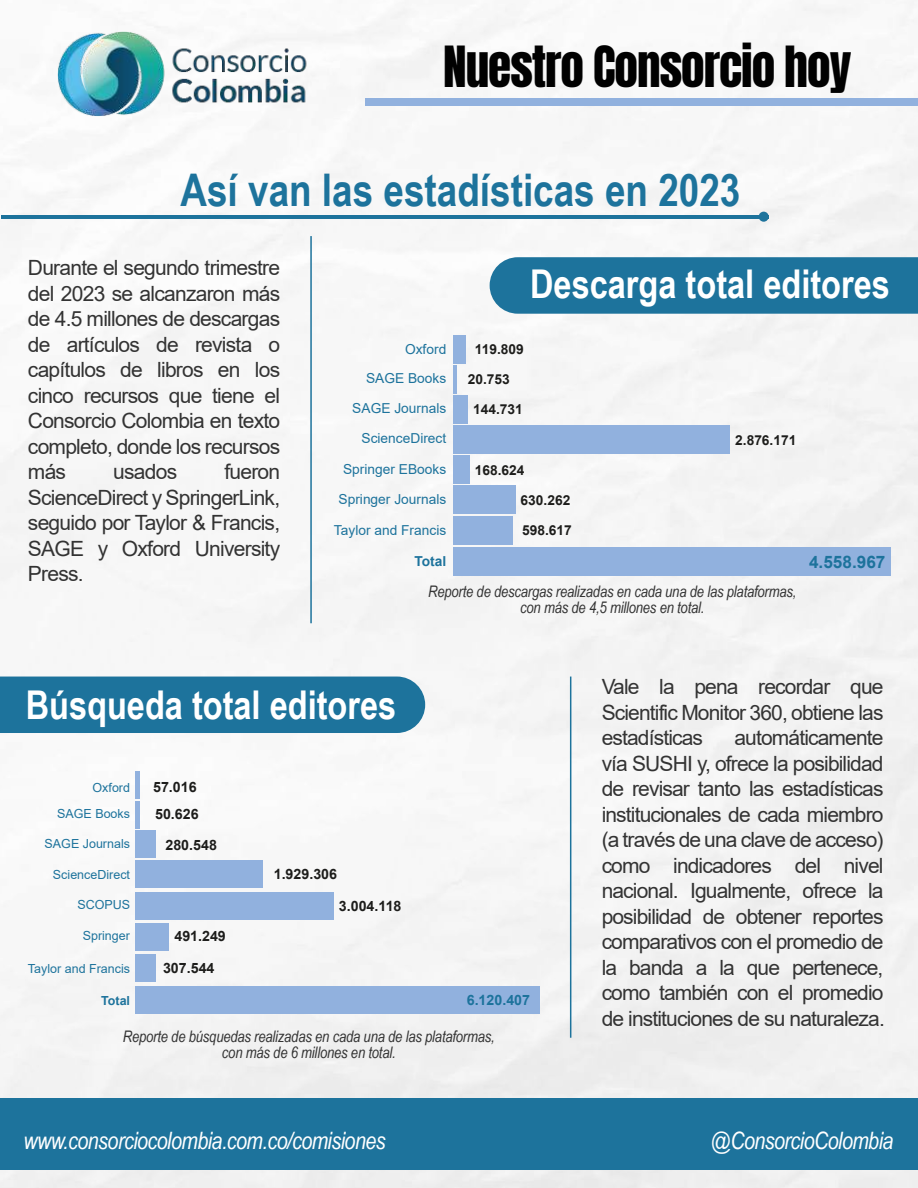
<style>
.page{position:relative;width:918px;height:1188px;background:#fff}
.page>*{position:absolute;margin:0;border:0;box-sizing:border-box;transform-origin:0 0}
.t1{font:47.4px "Anton";letter-spacing:-.02em;color:#010101}
.t2{font:700 45px "Arial Narrow";color:#1d739c}
.t3{font:700 39.6px "Arial Narrow";color:#fff}
.t4{font:italic 24px "Arial Narrow";letter-spacing:-.02em;color:#fff}
.t5{font:21px/25.5px "Arial";letter-spacing:-.035em;color:#333;text-align:justify}
.t6{font:700 17.25px "Arial";color:#1d739c}
.t7{font:italic 15.9px/15.9px "Arial Narrow";letter-spacing:-.015em;color:#333;text-align:center}
.t8{font:700 14.25px/27.5px "Arial";color:#1d1d1b}
.t9{font:700 14.25px "Arial";color:#1d739c}
.t10{font:13.8px/28.5px "Arial";color:#1d739c;text-align:right}
.t11{font:700 13.8px/30px "Arial";color:#1d1d1b}
.t12{font:700 13.8px "Arial";color:#1d739c}
.t13{font:12.45px/26px "Arial";color:#1d739c;text-align:right}
.t14{font:700 12.45px "Arial";color:#1d739c}
</style>
<div class="page">
<div style="left:0;top:1px;width:918px;height:1187px;background:#f6f6f6"></div>
<img style="left:58px;top:32px;width:262px;height:85px">
<div style="left:366px;top:98px;width:552px;height:7px;background:#91b1de"></div>
<hr style="left:2px;top:215px;width:767px;height:4px;background:#1d739c">
<div style="left:759px;top:212px;width:10px;height:10px;background:#1d739c;border-radius:50%"></div>
<div style="left:0;top:677px;width:425px;height:56px;background:#1d739c"></div>
<div style="left:490px;top:257px;width:428px;height:57px;background:#1d739c"></div>
<div style="left:0;top:1098px;width:918px;height:72px;background:#1d739c"></div>
<div style="left:453px;top:547px;width:438px;height:29px;background:#91b1de"></div>
<div style="left:453px;top:516px;width:60px;height:28px;background:#91b1de"></div>
<div style="left:453px;top:486px;width:62px;height:28px;background:#91b1de"></div>
<div style="left:453px;top:456px;width:17px;height:28px;background:#91b1de"></div>
<div style="left:453px;top:426px;width:276px;height:28px;background:#91b1de"></div>
<div style="left:453px;top:395px;width:15px;height:29px;background:#91b1de"></div>
<hr style="left:453px;top:365px;width:4px;height:29px;background:#91b1de">
<div style="left:453px;top:335px;width:12px;height:28px;background:#91b1de"></div>
<hr style="left:310px;top:236px;width:2px;height:387px;background:#1d739c">
<hr style="left:570px;top:677px;width:1px;height:361px;background:#1d739c">
<div style="left:136px;top:986px;width:404px;height:27px;background:#91b1de"></div>
<div style="left:136px;top:955px;width:20px;height:27px;background:#91b1de"></div>
<div style="left:136px;top:923px;width:33px;height:28px;background:#91b1de"></div>
<div style="left:136px;top:892px;width:198px;height:27px;background:#91b1de"></div>
<div style="left:136px;top:860px;width:127px;height:28px;background:#91b1de"></div>
<div style="left:136px;top:831px;width:20px;height:27px;background:#91b1de"></div>
<hr style="left:136px;top:801px;width:4px;height:27px;background:#91b1de">
<hr style="left:136px;top:771px;width:4px;height:28px;background:#91b1de">
<h1 class="t1" style="left:443px;top:43px;width:410px">Nuestro Consorcio hoy</h1>
<h2 class="t2" style="left:180px;top:156px;width:562px">Así van las estadísticas en 2023</h2>
<p class="t5" style="left:28px;top:255px;width:254px">Durante el segundo trimestre del 2023 se alcanzaron más de 4.5 millones de descargas de artículos de revista o capítulos de libros en los cinco recursos que tiene el Consorcio Colombia en texto completo, donde los recursos más</p>
<p class="t5" style="left:28px;top:459px;width:254px;text-indent:196px">fueron ScienceDirect y SpringerLink, seguido por Taylor &amp; Francis, SAGE y Oxford University Press.</p>
<p class="t5" style="left:113px;top:459px;width:65px">usados</p>
<p class="t10" style="left:366px;top:335px;width:82px">Oxford<br>SAGE Books</p>
<p class="t10" style="left:352px;top:393px;width:95px;line-height:30.3px">SAGE Journals<br>ScienceDirect</p>
<p class="t10" style="left:339px;top:455px;width:109px;line-height:29.5px;text-align:center">Springer EBooks<br>Springer Journals</p>
<p class="t10" style="left:334px;top:516px;width:114px">Taylor and Francis</p>
<p class="t12" style="left:415px;top:551px;width:33px">Total</p>
<h3 class="t3" style="left:530px;top:254px;width:361px">Descarga total editores</h3>
<p class="t11" style="left:475px;top:335px;width:50px">119.809</p>
<p class="t11" style="left:468px;top:364px;width:44px">20.753</p>
<p class="t11" style="left:473px;top:395px;width:51px">144.731</p>
<p class="t11" style="left:735px;top:425px;width:63px">2.876.171</p>
<p class="t11" style="left:521px;top:456px;width:53px;text-indent:-46px">168.624<br>630.262<br>598.617</p>
<p class="t6" style="left:809px;top:550px;width:78px">4.558.967</p>
<p class="t7" style="left:428px;top:583px;width:370px">Reporte de descargas realizadas en cada una de las plataformas, con más de 4,5 millones en total.</p>
<h3 class="t3" style="left:26px;top:675px;width:372px">Búsqueda total editores</h3>
<p class="t8" style="left:153px;top:773px;width:47px">57.016<br>50.626</p>
<p class="t8" style="left:165px;top:831px;width:53px">280.548</p>
<p class="t13" style="left:57px;top:774px;width:74px">Oxford<br>SAGE Books</p>
<p class="t13" style="left:45px;top:830px;width:87px">SAGE Journals</p>
<p class="t13" style="left:53px;top:861px;width:79px">ScienceDirect</p>
<p class="t13" style="left:77px;top:892px;width:54px">SCOPUS</p>
<p class="t13" style="left:83px;top:922px;width:49px">Springer</p>
<p class="t13" style="left:28px;top:956px;width:104px">Taylor and Francis</p>
<p class="t14" style="left:101px;top:992px;width:30px">Total</p>
<p class="t9" style="left:467px;top:990px;width:65px">6.120.407</p>
<p class="t8" style="left:274px;top:860px;width:65px">1.929.306</p>
<p class="t8" style="left:339px;top:892px;width:64px">3.004.118</p>
<p class="t8" style="left:174px;top:923px;width:53px">491.249</p>
<p class="t8" style="left:163px;top:955px;width:53px">307.544</p>
<p class="t7" style="left:123px;top:1028px;width:373px">Reporte de búsquedas realizadas en cada una de las plataformas, con más de 6 millones en total.</p>
<p class="t5" style="left:602px;top:674px;width:283px">Vale la pena recordar que Scientific Monitor 360, obtiene las estadísticas</p>
<p class="t5" style="left:602px;top:725px;width:285px;text-indent:133px">automáticamente vía SUSHI y, ofrece la posibilidad de revisar tanto las estadísticas institucionales de cada miembro (a través de una clave de acceso) como indicadores del nivel nacional. Igualmente, ofrece la posibilidad de obtener reportes comparativos con el promedio de la banda a la que pertenece, como también con el promedio de instituciones de su naturaleza.</p>
<p class="t4" style="left:24px;top:1124px;width:364px">www.consorciocolombia.com.co/comisiones</p>
<p class="t4" style="left:711px;top:1124px;width:184px">@ConsorcioColombia</p>
</div>
